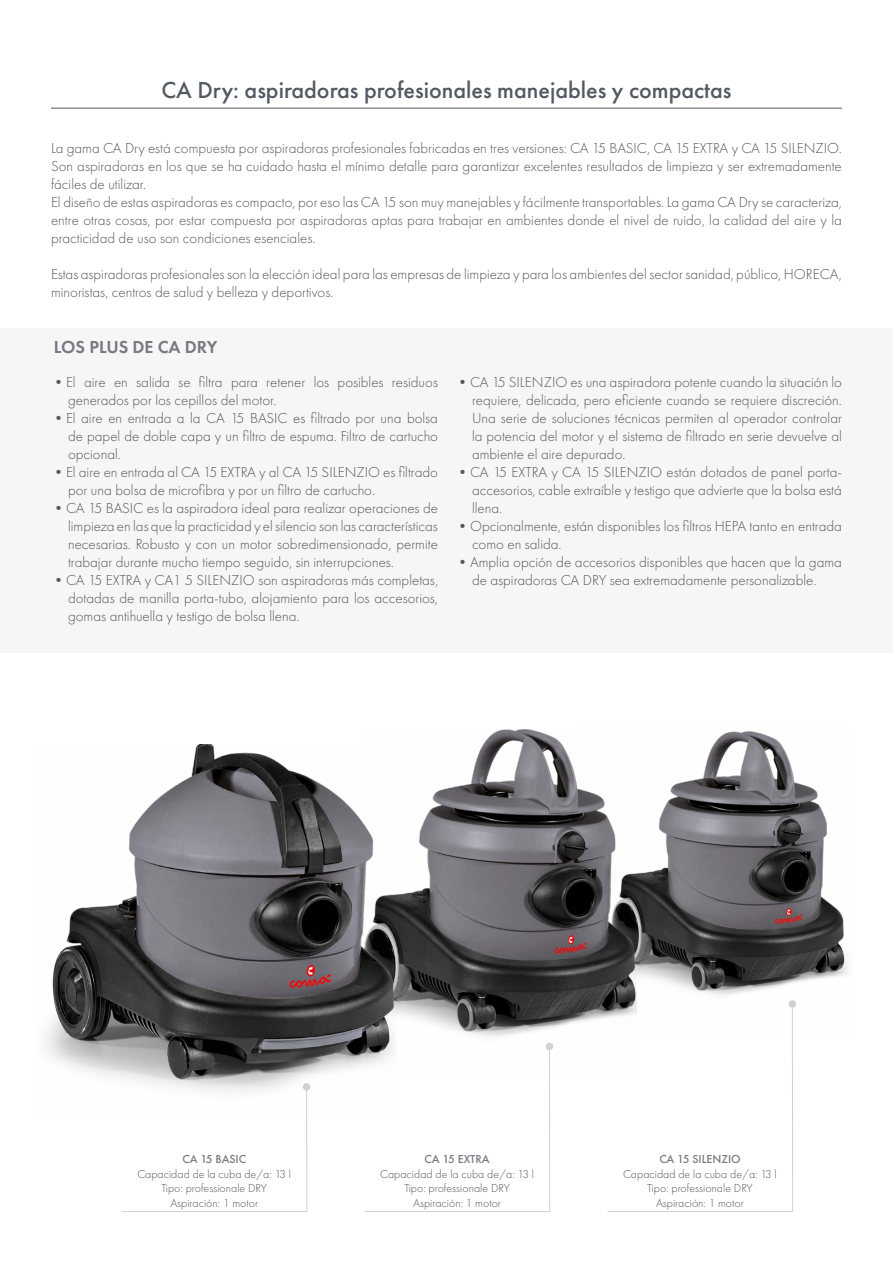
<style>
.page{position:relative;width:893px;height:1263px;background:#fff}
.page>*{position:absolute;margin:0;border:0;box-sizing:border-box;transform-origin:0 0}
.t1{font:500 24px "Futura PT";color:#525962}
.t2{font:600 18px "Futura PT";color:#777a82}
.t3{font:300 15px/18px "Futura PT";color:#575756}
.t4{font:300 12px/14.4px "Futura PT";color:#575756;text-align:center}
.t5{font:500 12px "Futura PT";color:#777a82}
</style>
<div class="page">
<img style="left:636px;top:731px;width:212px;height:272px">
<img style="left:396px;top:729px;width:240px;height:321px">
<img style="left:46px;top:744px;width:350px;height:347px">
<svg style="left:121px;top:1086px;width:186px;height:126px"></svg>
<div style="left:303px;top:1083px;width:7px;height:7px;background:#d0d2d2;border-radius:50%"></div>
<svg style="left:364px;top:1046px;width:186px;height:166px"></svg>
<div style="left:546px;top:1043px;width:7px;height:7px;background:#d0d2d2;border-radius:50%"></div>
<svg style="left:607px;top:1003px;width:186px;height:209px"></svg>
<div style="left:789px;top:1000px;width:7px;height:8px;background:#d0d2d2;border-radius:50%"></div>
<hr style="left:51px;top:108px;width:791px;height:1px;background:#525962">
<div style="left:0;top:329px;width:893px;height:324px;background:#f6f6f7"></div>
<h1 class="t1" style="left:162px;top:76px;width:571px">CA Dry: aspiradoras profesionales manejables y compactas</h1>
<p class="t3" style="left:51px;top:139px;width:792px">La gama CA Dry está compuesta por aspiradoras profesionales fabricadas en tres versiones: CA 15 BASIC, CA 15 EXTRA y CA 15 SILENZIO.<br>Son aspiradoras en los que se ha cuidado hasta el mínimo detalle para garantizar excelentes resultados de limpieza y ser extremadamente fáciles de utilizar.<br>El diseño de estas aspiradoras es compacto, por eso las CA 15 son muy manejables y fácilmente transportables. La gama CA Dry se caracteriza, entre otras cosas, por estar compuesta por aspiradoras aptas para trabajar en ambientes donde el nivel de ruido, la calidad del aire y la practicidad de uso son condiciones esenciales.</p>
<p class="t3" style="left:51px;top:265px;width:792px">Estas aspiradoras profesionales son la elección ideal para las empresas de limpieza y para los ambientes del sector sanidad, público, HORECA, minoristas, centros de salud y belleza y deportivos.</p>
<p class="t2" style="left:54px;top:336px;width:165px">LOS PLUS DE CA DRY</p>
<p class="t3" style="left:68px;top:373px;width:371px;text-indent:-17px">•El aire en salida se filtra para retener los posibles residuos generados por los cepillos del motor.</p>
<p class="t3" style="left:68px;top:409px;width:371px;text-align:justify;text-indent:-17px">•El aire en entrada a la CA 15 BASIC es filtrado por una bolsa de papel de doble capa y un filtro de espuma. Filtro de cartucho opcional.</p>
<p class="t3" style="left:68px;top:463px;width:371px;text-indent:-17px">•El aire en entrada al CA 15 EXTRA y al CA 15 SILENZIO es filtrado por una bolsa de microfibra y por un filtro de cartucho.</p>
<p class="t3" style="left:68px;top:499px;width:371px;text-align:justify;text-indent:-17px">•CA 15 BASIC es la aspiradora ideal para realizar operaciones de limpieza en las que la practicidad y el silencio son las características necesarias. Robusto y con un motor sobredimensionado, permite trabajar durante mucho tiempo seguido, sin interrupciones.</p>
<p class="t3" style="left:68px;top:571px;width:371px;text-align:justify;text-indent:-17px">•CA 15 EXTRA y CA1 5 SILENZIO son aspiradoras más completas, dotadas de manilla porta-tubo, alojamiento para los accesorios, gomas antihuella y testigo de bolsa llena.</p>
<p class="t3" style="left:472px;top:373px;width:371px;text-align:justify;text-indent:-17px">•CA 15 SILENZIO es una aspiradora potente cuando la situación lo requiere, delicada, pero eficiente cuando se requiere discreción.<br>Una serie de soluciones técnicas permiten al operador controlar la potencia del motor y el sistema de filtrado en serie devuelve al ambiente el aire depurado.</p>
<p class="t3" style="left:472px;top:463px;width:371px;text-align:justify;text-indent:-17px">•CA 15 EXTRA y CA 15 SILENZIO están dotados de panel porta&shy;accesorios, cable extraíble y testigo que advierte que la bolsa está llena.</p>
<p class="t3" style="left:472px;top:517px;width:371px;text-indent:-17px">•Opcionalmente, están disponibles los filtros HEPA tanto en entrada como en salida.</p>
<p class="t3" style="left:455px;top:553px;width:388px;text-align:center">•Amplia opción de accesorios disponibles que hacen que la gama de aspiradoras CA DRY sea extremadamente personalizable.</p>
<p class="t5" style="left:182px;top:1152px;width:65px">CA 15 BASIC</p>
<p class="t4" style="left:137px;top:1167px;width:155px">Capacidad de la cuba de/a: 13 l<br>Tipo: professionale DRY<br>Aspiración: 1 motor</p>
<p class="t5" style="left:425px;top:1152px;width:67px">CA 15 EXTRA</p>
<p class="t4" style="left:380px;top:1167px;width:155px">Capacidad de la cuba de/a: 13 l<br>Tipo: professionale DRY<br>Aspiración: 1 motor</p>
<p class="t5" style="left:659px;top:1152px;width:83px">CA 15 SILENZIO</p>
<p class="t4" style="left:623px;top:1167px;width:155px">Capacidad de la cuba de/a: 13 l<br>Tipo: professionale DRY<br>Aspiración: 1 motor</p>
</div>
